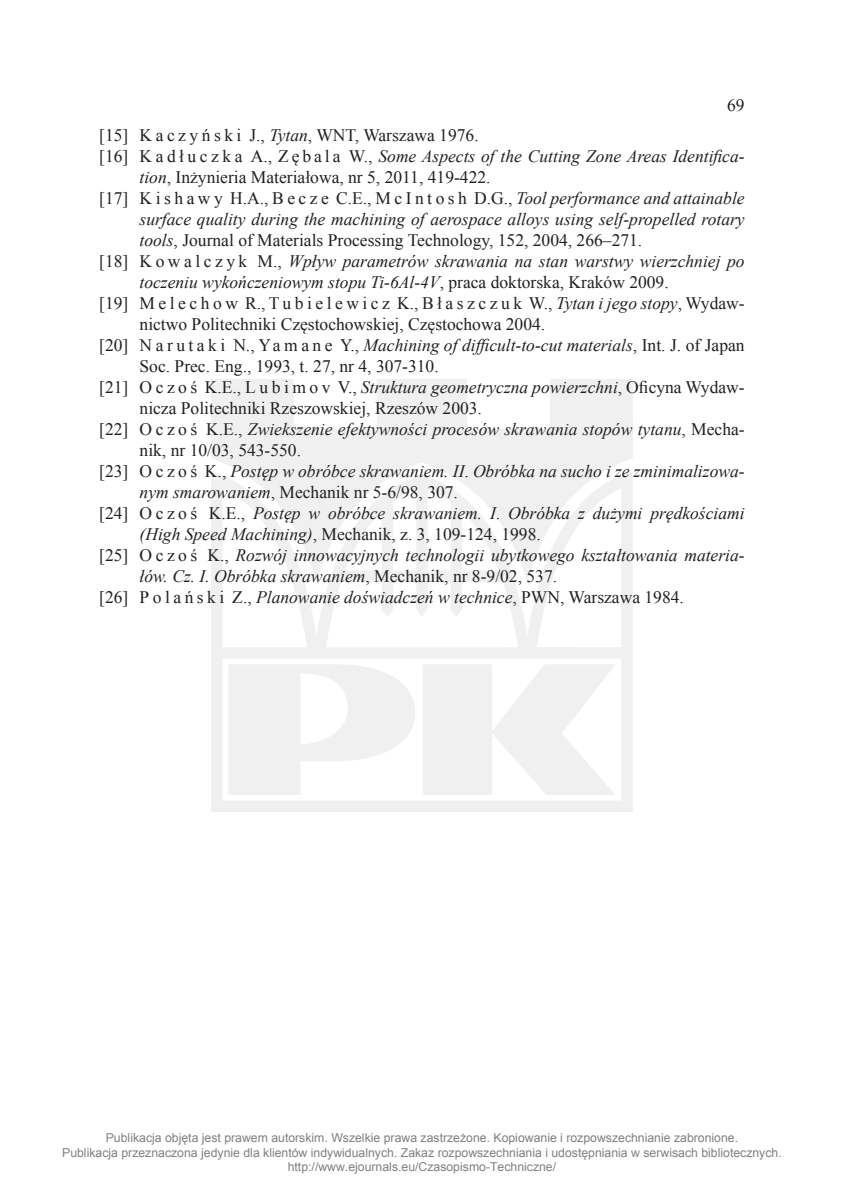
<style>
.page{position:relative;width:844px;height:1191px;background:#fff}
.page>*{position:absolute;margin:0;border:0;box-sizing:border-box;transform-origin:0 0}
.po_literaturze_od_10{font:italic 17.5px/21px "Times New Roman";color:#231f20}
.po_literaturze_od_10-2{font:17.5px/21px "Times New Roman";color:#231f20}
.t1{font:12.25px/14.7px "Arial";color:#808080;text-align:center}
.s1{font-style:italic}
.s2{font-style:normal}
</style>
<div class="page">
<svg style="left:211px;top:379px;width:421px;height:433px;fill:#eff0ef"></svg>
<p class="po_literaturze_od_10-2" style="left:727px;top:95px;width:19px">69</p>
<p class="po_literaturze_od_10-2" style="left:99px;top:125px;width:381px">[15] K a c z y ń s k i J., <span class="s1">Tytan</span>, WNT, Warszawa 1976.</p>
<p class="po_literaturze_od_10-2" style="left:139px;top:146px;width:606px;text-indent:-40px">[16] K a d ł u c z k a A., Z ę b a l a W., <span class="s1">Some Aspects of the Cutting Zone Areas Identifica&shy;tion</span>, Inżynieria Materiałowa, nr 5, 2011, 419-422.</p>
<p class="po_literaturze_od_10" style="left:139px;top:187px;width:606px;text-align:justify;text-indent:-40px"><span class="s2">[17] K i s h a w y H.A., B e c z e C.E., M c I n t o s h D.G.,</span> Tool performance and attainable surface quality during the machining of aerospace alloys using self-propelled rotary tools<span class="s2">, Journal of Materials Processing Technology, 152, 2004, 266–271.</span></p>
<p class="po_literaturze_od_10" style="left:139px;top:250px;width:606px;text-indent:-40px"><span class="s2">[18] K o w a l c z y k M.,</span> Wpływ parametrów skrawania na stan warstwy wierzchniej po toczeniu wykończeniowym stopu Ti-6Al-4V<span class="s2">, praca doktorska, Kraków 2009.</span></p>
<p class="po_literaturze_od_10-2" style="left:139px;top:293px;width:606px;text-indent:-40px">[19] Melechow R.,Tubielewicz K.,Błaszczuk W.,<span class="s1">Tytan ijego stopy</span>,Wydaw&shy;nictwo Politechniki Częstochowskiej, Częstochowa 2004.</p>
<p class="po_literaturze_od_10-2" style="left:139px;top:335px;width:606px;text-indent:-40px">[20] N a r u t a k i N., Ya m a n e Y., <span class="s1">Machining of difficult-to-cut materials</span>, Int. J. of Japan<br>Soc. Prec. Eng., 1993, t. 27, nr 4, 307-310.</p>
<p class="po_literaturze_od_10-2" style="left:139px;top:377px;width:606px;text-indent:-40px">[21] O c z o ś K.E., L u b i m o v V., <span class="s1">Struktura geometryczna powierzchni</span>, Oficyna Wydaw&shy;nicza Politechniki Rzeszowskiej, Rzeszów 2003.</p>
<p class="po_literaturze_od_10" style="left:139px;top:418px;width:606px;text-indent:-40px"><span class="s2">[22] O c z o ś K.E.,</span> Zwiekszenie efektywności procesów skrawania stopów tytanu<span class="s2">, Mecha&shy;nik, nr 10/03, 543-550.</span></p>
<p class="po_literaturze_od_10" style="left:139px;top:460px;width:606px;text-indent:-40px"><span class="s2">[23] O c z o ś K.,</span> Postęp w obróbce skrawaniem. II<span class="s2">.</span> Obróbka na sucho i ze zminimalizowa&shy;nym smarowaniem<span class="s2">, Mechanik nr 5-6/98, 307.</span></p>
<p class="po_literaturze_od_10" style="left:139px;top:502px;width:606px;text-indent:-40px"><span class="s2">[24] O c z o ś K.E.,</span> Postęp w obróbce skrawaniem. I<span class="s2">.</span> Obróbka z dużymi prędkościami (High Speed Machining)<span class="s2">, Mechanik, z. 3, 109-124, 1998.</span></p>
<p class="po_literaturze_od_10" style="left:139px;top:544px;width:606px;text-indent:-40px"><span class="s2">[25] O c z o ś K.,</span> Rozwój innowacyjnych technologii ubytkowego kształtowania materia&shy;łów. Cz. I. Obróbka skrawaniem<span class="s2">, Mechanik, nr 8-9/02, 537.</span></p>
<p class="po_literaturze_od_10-2" style="left:99px;top:587px;width:586px">[26] P o l a ń s k i Z., <span class="s1">Planowanie doświadczeń w technice</span>, PWN, Warszawa 1984.</p>
<p class="t1" style="left:62px;top:1130px;width:721px">Publikacja objęta jest prawem autorskim. Wszelkie prawa zastrzeżone. Kopiowanie i rozpowszechnianie zabronione.<br>Publikacja przeznaczona jedynie dla klientów indywidualnych. Zakaz rozpowszechniania i udostępniania w serwisach bibliotecznych. http://www.ejournals.eu/Czasopismo-Techniczne/</p>
</div>
